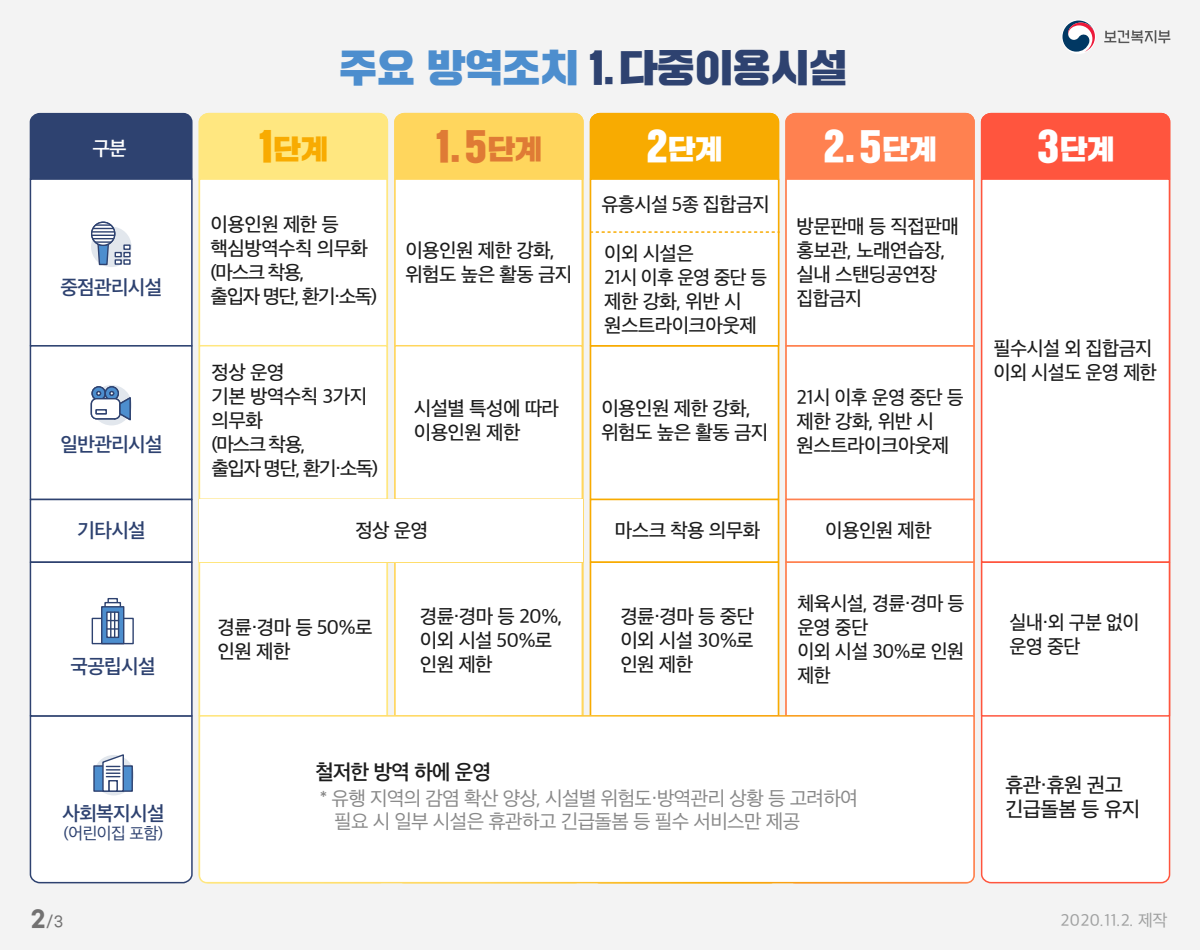
<style>
.page{position:relative;width:1200px;height:950px;background:#f3f3f3}
.page>*{position:absolute;margin:0;border:0;box-sizing:border-box;transform-origin:0 0}
.t1{font:38px "SD Gd Gothic";color:#2e4270}
.t2{font:35.9px "SD Gd Gothic";color:#df7b35}
.t3{font:35.9px "SD Gd Gothic";color:#fff}
.t4{font:26.9px "SD Gd Gothic";color:#fff}
.t5{font:26.9px "SD Gd Gothic";color:#f8ab01}
.t6{font:20px "SD Gothic Neoa e Md";letter-spacing:-.03em;color:#1c1c1c}
.t7{font:20px "SD Gothic Neoa f Sm";letter-spacing:-.03em;color:#1c1c1c}
.t8{font:19px/24px "SD Gothic Neoa e Md";letter-spacing:-.03em;color:#1c1c1c}
.t9{font:19px/22.6px "SD Gothic Neoa d Rg";letter-spacing:-.03em;color:#898989}
.t10{font:19px "SD Gothic Neoa f Sm";letter-spacing:-.03em;color:#2e4270}
.t11{font:19px "SD Gothic Neoa f Sm";color:#fff}
.t12{font:16px "SD Gothic Neoa d Rg";color:#9fa0a0}
.t13{font:16px "SD Gothic Neoa d Rg";letter-spacing:-.03em;color:#2e4270}
.t14{font:500 14.6px "Gmarket Sans";color:#727171;scale:.94 1}
.s1{color:#4d8ece}
.s2{font-size:35.9px}
.s3{font-size:26.9px}
.s4{font-weight:700;font-size:22.6px}
</style>
<div class="page">
<div style="left:982px;top:114px;width:188px;height:769px;background:#fff;border-radius:9px"></div>
<svg style="left:29px;top:112px;width:1142px;height:69px;background:#e09b55"></svg>
<svg style="left:1104px;top:30px;width:66px;height:13px"></svg>
<div style="left:1062px;top:20px;width:34px;height:34px;background:#fff;border-radius:50%"></div>
<svg style="left:1062px;top:21px;width:33px;height:31px"></svg>
<div style="left:199px;top:178px;width:189px;height:168px;background:#fff;border:2px solid #ffe780"></div>
<div style="left:199px;top:345px;width:189px;height:155px;background:#fff;border:2px solid #ffe780"></div>
<div style="left:199px;top:561px;width:189px;height:156px;background:#fff;border:2px solid #ffe780"></div>
<div style="left:30px;top:178px;width:163px;height:169px;background:#fff;border:2px solid #2e4270"></div>
<div style="left:30px;top:345px;width:163px;height:155px;background:#fff;border:2px solid #2e4270"></div>
<div style="left:30px;top:499px;width:163px;height:64px;background:#fff;border:2px solid #2e4270"></div>
<div style="left:30px;top:561px;width:163px;height:156px;background:#fff;border:2px solid #2e4270"></div>
<div style="left:394px;top:178px;width:189px;height:169px;background:#fff;border:2px solid #ffd65d"></div>
<div style="left:394px;top:345px;width:189px;height:155px;background:#fff;border:2px solid #ffd65d"></div>
<div style="left:590px;top:345px;width:189px;height:155px;background:#fff;border:2px solid #f8ab01"></div>
<div style="left:785px;top:345px;width:190px;height:155px;background:#fff;border:2px solid #ff8150"></div>
<div style="left:590px;top:499px;width:189px;height:64px;background:#fff;border:2px solid #f8ab01"></div>
<div style="left:785px;top:499px;width:190px;height:64px;background:#fff;border:2px solid #ff8150"></div>
<div style="left:394px;top:561px;width:189px;height:156px;background:#fff;border:2px solid #ffd65d"></div>
<div style="left:590px;top:561px;width:189px;height:156px;background:#fff;border:2px solid #f8ab01"></div>
<div style="left:785px;top:561px;width:190px;height:156px;background:#fff;border:2px solid #ff8150"></div>
<div style="left:590px;top:178px;width:189px;height:169px;background:#fff;border:2px solid #f8ab01"></div>
<svg style="left:591px;top:231px;width:188px;height:2px"></svg>
<div style="left:91px;top:227px;width:41px;height:40px;background:#e2e7ed;border-radius:50%"></div>
<svg style="left:123px;top:244px;width:8px;height:6px"></svg>
<svg style="left:123px;top:252px;width:8px;height:5px"></svg>
<svg style="left:123px;top:259px;width:8px;height:6px"></svg>
<svg style="left:92px;top:222px;width:23px;height:23px"></svg>
<hr style="left:92px;top:224px;width:23px;height:2px;background:#2e4270">
<svg style="left:93px;top:228px;width:22px;height:1px"></svg>
<hr style="left:92px;top:231px;width:23px;height:2px;background:#2e4270">
<svg style="left:92px;top:235px;width:30px;height:31px"></svg>
<hr style="left:92px;top:241px;width:23px;height:2px;background:#2e4270">
<div style="left:91px;top:222px;width:24px;height:24px;border:1px solid #2e4270;border-radius:50%"></div>
<svg style="left:91px;top:385px;width:41px;height:40px"></svg>
<svg style="left:92px;top:387px;width:13px;height:13px"></svg>
<div style="left:91px;top:386px;width:15px;height:15px;border:1px solid #2e4270;border-radius:50%"></div>
<div style="left:105px;top:386px;width:14px;height:15px;background:#304573;border:1px solid #2e4270;border-radius:50%"></div>
<svg style="left:105px;top:387px;width:13px;height:13px"></svg>
<div style="left:105px;top:386px;width:14px;height:15px;border:1px solid #2e4270;border-radius:50%"></div>
<div style="left:91px;top:399px;width:29px;height:20px;background:#fff;border-radius:5px"></div>
<div style="left:91px;top:398px;width:30px;height:21px;border:1px solid #2e4270;border-radius:5px"></div>
<svg style="left:96px;top:409px;width:11px;height:5px"></svg>
<svg style="left:96px;top:391px;width:5px;height:5px"></svg>
<svg style="left:109px;top:391px;width:23px;height:31px"></svg>
<svg style="left:29px;top:714px;width:164px;height:170px"></svg>
<div style="left:785px;top:178px;width:190px;height:169px;background:#fff;border:2px solid #ff8150"></div>
<div style="left:981px;top:178px;width:189px;height:385px;background:#fff;border:2px solid #ff553e"></div>
<div style="left:981px;top:561px;width:189px;height:156px;background:#fff;border:2px solid #ff553e"></div>
<div style="left:92px;top:618px;width:42px;height:26px;background:#fff;border:1px solid #2e4270"></div>
<div style="left:108px;top:598px;width:10px;height:11px;background:#fff;border:1px solid #2e4270"></div>
<div style="left:104px;top:602px;width:17px;height:11px;background:#fff;border:1px solid #2e4270"></div>
<svg style="left:100px;top:605px;width:25px;height:40px"></svg>
<div style="left:199px;top:499px;width:385px;height:64px;background:#fff;border:2px solid #fff"></div>
<div style="left:198px;top:714px;width:777px;height:170px;background:#fff"></div>
<p class="t11" style="left:92px;top:139px;width:36px">구분</p>
<p class="t10" style="left:60px;top:278px;width:104px">중점관리시설</p>
<p class="t10" style="left:61px;top:434px;width:104px">일반관리시설</p>
<p class="t10" style="left:78px;top:521px;width:70px">기타시설</p>
<p class="t10" style="left:70px;top:657px;width:87px">국공립시설</p>
<h1 class="t1" style="left:339px;top:48px;width:509px"><span class="s1">주요 방역조치</span> 1.다중이용시설</h1>
<h3 class="t5" style="left:260px;top:136px;width:70px"><span class="s2">1</span>단계</h3>
<h2 class="t2" style="left:436px;top:129px;width:107px">1.5<span class="s3">단계</span></h2>
<h3 class="t4" style="left:647px;top:136px;width:77px"><span class="s2">2</span>단계</h3>
<h2 class="t3" style="left:824px;top:129px;width:114px">2.5<span class="s3">단계</span></h2>
<h3 class="t4" style="left:1038px;top:136px;width:78px"><span class="s2">3</span>단계</h3>
<p class="t8" style="left:211px;top:212px;width:168px">이용인원 제한 등 핵심방역수칙 의무화 (마스크 착용,<br>출입자 명단, 환기·소독)</p>
<p class="t8" style="left:212px;top:360px;width:168px">정상 운영<br>기본 방역수칙 3가지 의무화<br>(마스크 착용,<br>출입자 명단, 환기·소독)</p>
<p class="t8" style="left:405px;top:238px;width:169px">이용인원 제한 강화, 위험도 높은 활동 금지</p>
<p class="t8" style="left:601px;top:193px;width:170px">유흥시설 5종 집합금지</p>
<p class="t8" style="left:604px;top:241px;width:165px">이외 시설은<br>21시 이후 운영 중단 등 제한 강화, 위반 시 원스트라이크아웃제</p>
<p class="t8" style="left:797px;top:214px;width:164px">방문판매 등 직접판매 홍보관, 노래연습장, 실내 스탠딩공연장 집합금지</p>
<p class="t8" style="left:414px;top:396px;width:147px">시설별 특성에 따라 이용인원 제한</p>
<p class="t8" style="left:601px;top:396px;width:169px">이용인원 제한 강화, 위험도 높은 활동 금지</p>
<p class="t8" style="left:797px;top:386px;width:169px">21시 이후 운영 중단 등 제한 강화, 위반 시 원스트라이크아웃제</p>
<p class="t8" style="left:355px;top:518px;width:74px">정상 운영</p>
<p class="t8" style="left:615px;top:518px;width:147px">마스크 착용 의무화</p>
<p class="t8" style="left:825px;top:518px;width:108px">이용인원 제한</p>
<p class="t8" style="left:218px;top:615px;width:156px">경륜·경마 등 50%로 인원 제한</p>
<p class="t8" style="left:420px;top:605px;width:144px">경륜·경마 등 20%, 이외 시설 50%로 인원 제한</p>
<p class="t8" style="left:620px;top:605px;width:135px;text-align:justify">경륜·경마 등 중단 이외 시설 30%로 인원 제한</p>
<p class="t8" style="left:798px;top:591px;width:168px">체육시설, 경륜·경마 등 운영 중단<br>이외 시설 30%로 인원 제한</p>
<p class="t8" style="left:993px;top:336px;width:165px">필수시설 외 집합금지 이외 시설도 운영 제한</p>
<p class="t8" style="left:1010px;top:610px;width:131px">실내·외 구분 없이 운영 중단</p>
<p class="t7" style="left:315px;top:762px;width:177px">철저한 방역 하에 운영</p>
<p class="t9" style="left:334px;top:787px;width:525px;text-indent:-14px">* 유행 지역의 감염 확산 양상, 시설별 위험도·방역관리 상황 등 고려하여 필요 시 일부 시설은 휴관하고 긴급돌봄 등 필수 서비스만 제공</p>
<p class="t6" style="left:1005px;top:775px;width:120px">휴관·휴원 권고</p>
<p class="t10" style="left:62px;top:804px;width:104px">사회복지시설</p>
<p class="t6" style="left:1005px;top:799px;width:137px">긴급돌봄 등 유지</p>
<p class="t13" style="left:64px;top:825px;width:101px">(어린이집 포함)</p>
<p class="t14" style="left:31px;top:913px;width:36px"><span class="s4">2</span>/3</p>
<p class="t12" style="left:1061px;top:912px;width:109px">2020.11.2. 제작</p>
</div>
